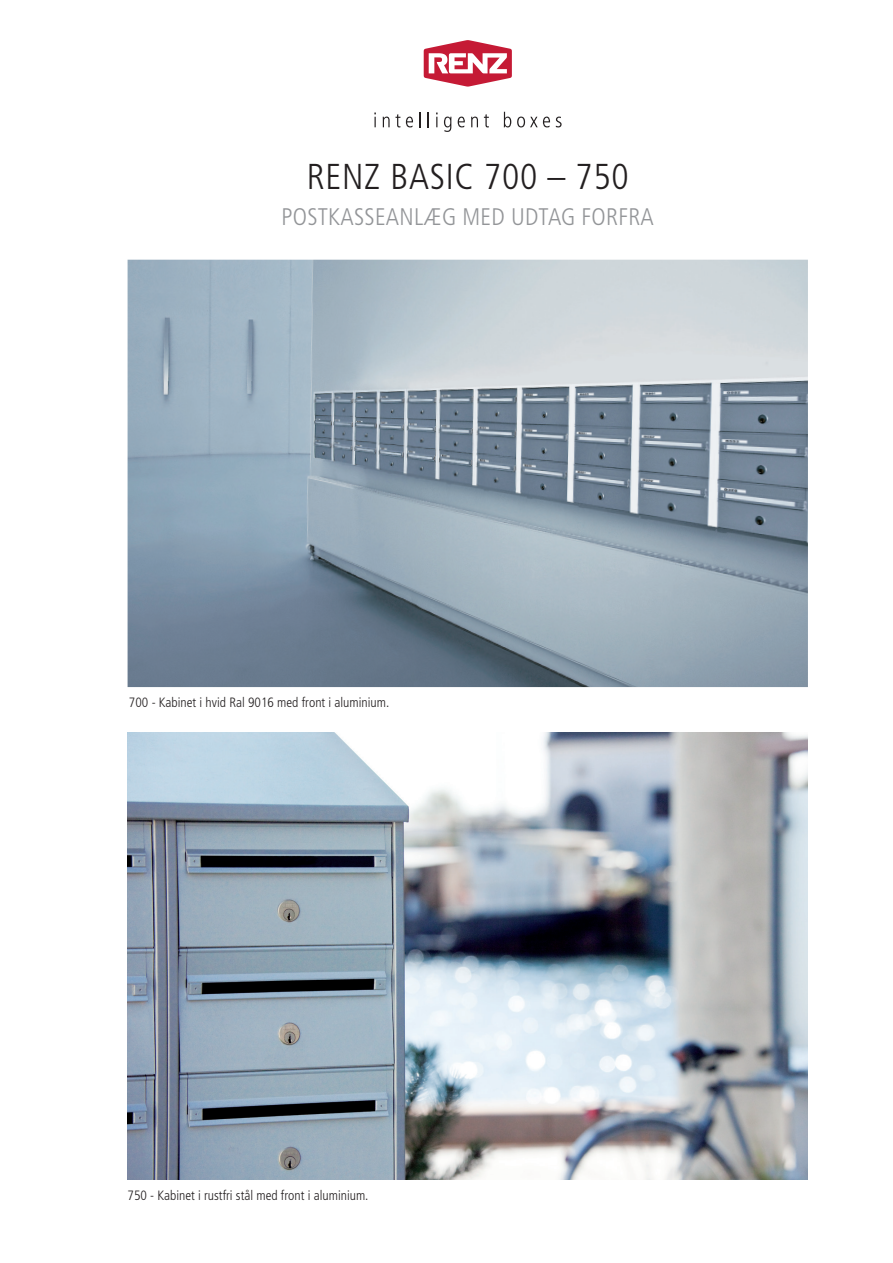
<style>
.page{position:relative;width:893px;height:1263px;background:#fff}
.page>*{position:absolute;margin:0;border:0;box-sizing:border-box;transform-origin:0 0}
.t1{font:300 condensed 36px "Frutiger LT Std";letter-spacing:.02em;color:#231f20}
.t2{font:300 condensed 24px "Frutiger LT Std";letter-spacing:.01em;color:#939598}
.t3{font:300 condensed 13.5px "Frutiger LT Std";color:#231f20}
</style>
<div class="page">
<img style="left:128px;top:733px;width:680px;height:446px">
<img style="left:128px;top:260px;width:680px;height:427px">
<svg style="left:424px;top:40px;width:88px;height:47px"></svg>
<svg style="left:374px;top:113px;width:2px;height:14px"></svg>
<svg style="left:383px;top:114px;width:17px;height:13px"></svg>
<svg style="left:406px;top:117px;width:7px;height:10px"></svg>
<svg style="left:419px;top:112px;width:2px;height:15px"></svg>
<svg style="left:428px;top:112px;width:1px;height:15px"></svg>
<svg style="left:436px;top:113px;width:2px;height:14px"></svg>
<svg style="left:444px;top:117px;width:7px;height:15px"></svg>
<svg style="left:458px;top:117px;width:7px;height:10px"></svg>
<svg style="left:471px;top:117px;width:7px;height:10px"></svg>
<svg style="left:484px;top:114px;width:5px;height:13px"></svg>
<svg style="left:504px;top:112px;width:7px;height:15px"></svg>
<svg style="left:517px;top:117px;width:33px;height:10px"></svg>
<svg style="left:556px;top:117px;width:6px;height:10px"></svg>
<p class="t1" style="left:307px;top:156px;width:323px">RENZ BASIC 700 – 750</p>
<p class="t2" style="left:282px;top:203px;width:374px">POSTKASSEANLÆG MED UDTAG FORFRA</p>
<p class="t3" style="left:129px;top:695px;width:262px">700 - Kabinet i hvid Ral 9016 med front i aluminium.</p>
<p class="t3" style="left:128px;top:1188px;width:242px">750 - Kabinet i rustfri stål med front i aluminium.</p>
</div>
